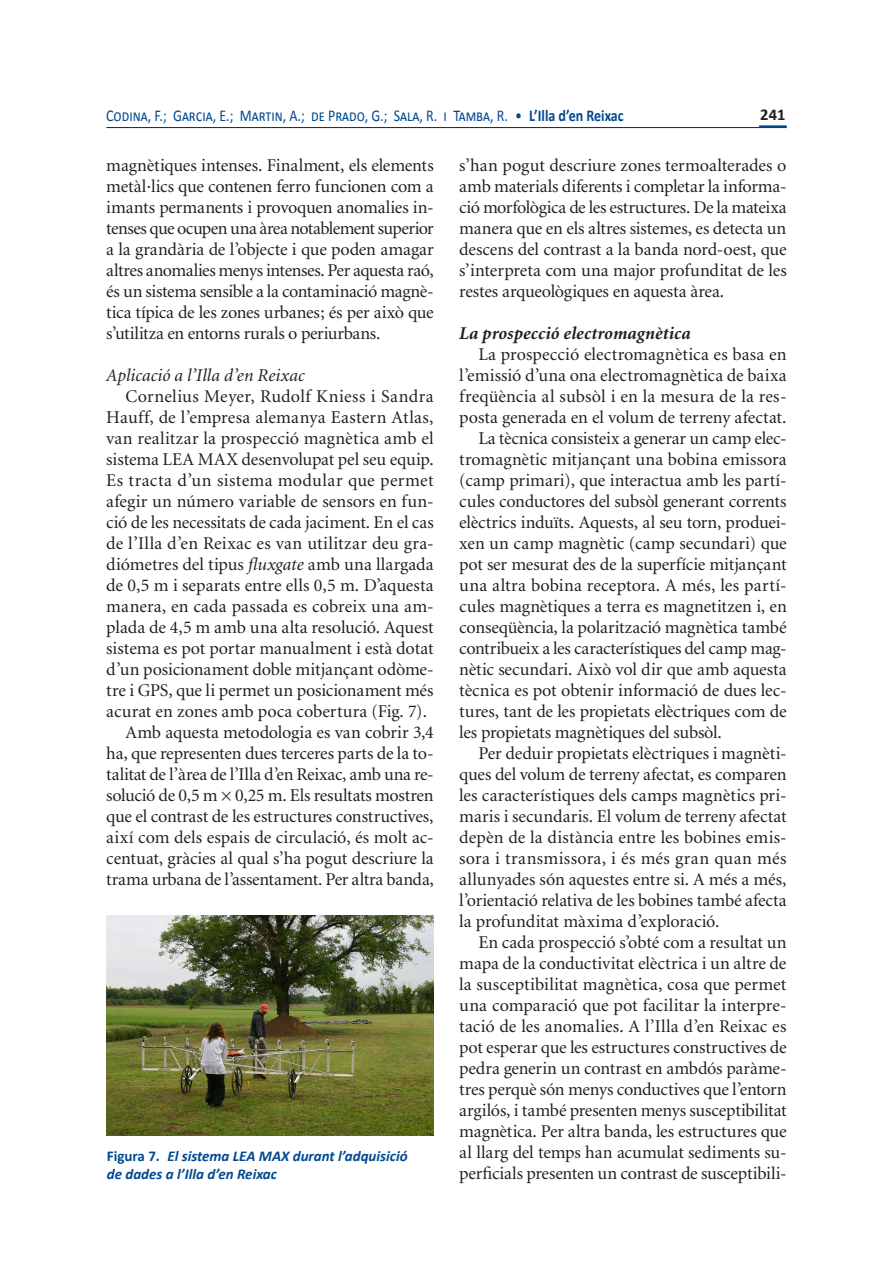
<style>
.page{position:relative;width:893px;height:1263px;background:#fff}
.page>*{position:absolute;margin:0;border:0;box-sizing:border-box;transform-origin:0 0}
.text_sagnat{font:18px/21px "Minion";letter-spacing:-.01em;color:#231f20;text-align:justify}
.text_a_caixa{font:italic 700 18px "Minion";letter-spacing:.005em;color:#231f20}
.text_a_caixa-2{font:italic 18px "Minion";letter-spacing:.01em;color:#231f20}
.t1{font:16.5px "Calibri";color:#014990;scale:.85 1}
.t2{font:700 16.5px "Calibri";color:#231f20}
.peu_foto{font:italic 700 15px/18px "Calibri";color:#014990}
.s1{font-weight:700}
.s2{font-style:italic}
.s3{font-style:normal}
</style>
<div class="page">
<hr style="left:106px;top:127px;width:681px;height:1px;background:#231f20">
<hr style="left:759px;top:125px;width:28px;height:3px;background:#014990">
<img style="left:106px;top:915px;width:328px;height:220px">
<p class="t1" style="left:106px;top:105px;width:610px">Codina, F.; Garcia, E.; Martin, A.; de Prado, G.; Sala, R. i Tamba, R. • <span class="s1">L’Illa d’en Reixac</span></p>
<p class="t2" style="left:760px;top:104px;width:27px">241</p>
<p class="text_sagnat" style="left:106px;top:155px;width:329px">magnètiques intenses. Finalment, els elements metàl·lics que contenen ferro funcionen com a imants permanents i provoquen anomalies in&shy;tenses que ocupen una àrea notablement superior a la grandària de l’objecte i que poden amagar altres anomalies menys intenses. Per aquesta raó, és un sistema sensible a la contaminació magnè&shy;tica típica de les zones urbanes; és per això que s’utilitza en entorns rurals o periurbans.</p>
<p class="text_a_caixa-2" style="left:106px;top:366px;width:200px">Aplicació a l’Illa d’en Reixac</p>
<p class="text_sagnat" style="left:106px;top:386px;width:329px;text-indent:19px">Cornelius Meyer, Rudolf Kniess i Sandra Hauff, de l’empresa alemanya Eastern Atlas, van realitzar la prospecció magnètica amb el sistema LEA MAX desenvolupat pel seu equip.<br>Es tracta d’un sistema modular que permet afegir un número variable de sensors en fun&shy;ció de les necessitats de cada jaciment. En el cas de l’Illa d’en Reixac es van utilitzar deu gra&shy;diómetres del tipus <span class="s2">fluxgate</span> amb una llargada de 0,5 m i separats entre ells 0,5 m. D’aquesta manera, en cada passada es cobreix una am&shy;plada de 4,5 m amb una alta resolució. Aquest sistema es pot portar manualment i està dotat d’un posicionament doble mitjançant odòme&shy;tre i GPS, que li permet un posicionament més acurat en zones amb poca cobertura (Fig. 7).</p>
<p class="text_sagnat" style="left:106px;top:722px;width:329px;text-indent:19px">Amb aquesta metodologia es van cobrir 3,4 ha, que representen dues terceres parts de la to&shy;talitat de l’àrea de l’Illa d’en Reixac, amb una re&shy;solució de 0,5 m × 0,25 m. Els resultats mostren que el contrast de les estructures constructives, així com dels espais de circulació, és molt ac&shy;centuat, gràcies al qual s’ha pogut descriure la trama urbana de l’assentament. Per altra banda,</p>
<p class="text_sagnat" style="left:459px;top:155px;width:329px">s’han pogut descriure zones termoalterades o amb materials diferents i completar la informa&shy;ció morfològica de les estructures. De la mateixa manera que en els altres sistemes, es detecta un descens del contrast a la banda nord-oest, que s’interpreta com una major profunditat de les restes arqueològiques en aquesta àrea.</p>
<p class="text_a_caixa" style="left:459px;top:324px;width:233px">La prospecció electromagnètica</p>
<p class="text_sagnat" style="left:459px;top:344px;width:329px;text-indent:19px">La prospecció electromagnètica es basa en l’emissió d’una ona electromagnètica de baixa freqüència al subsòl i en la mesura de la res&shy;posta generada en el volum de terreny afectat.</p>
<p class="text_sagnat" style="left:459px;top:428px;width:329px;text-indent:19px">La tècnica consisteix a generar un camp elec&shy;tromagnètic mitjançant una bobina emissora (camp primari), que interactua amb les partí&shy;cules conductores del subsòl generant corrents elèctrics induïts. Aquests, al seu torn, produei&shy;xen un camp magnètic (camp secundari) que pot ser mesurat des de la superfície mitjançant una altra bobina receptora. A més, les partí&shy;cules magnètiques a terra es magnetitzen i, en conseqüència, la polarització magnètica també contribueix a les característiques del camp mag&shy;nètic secundari. Això vol dir que amb aquesta tècnica es pot obtenir informació de dues lec&shy;tures, tant de les propietats elèctriques com de les propietats magnètiques del subsòl.</p>
<p class="text_sagnat" style="left:459px;top:743px;width:329px;text-indent:19px">Per deduir propietats elèctriques i magnèti&shy;ques del volum de terreny afectat, es comparen les característiques dels camps magnètics pri&shy;maris i secundaris. El volum de terreny afectat depèn de la distància entre les bobines emis&shy;sora i transmissora, i és més gran quan més allunyades són aquestes entre si. A més a més, l’orientació relativa de les bobines també afecta la profunditat màxima d’exploració.</p>
<p class="text_sagnat" style="left:459px;top:932px;width:329px;text-indent:19px">En cada prospecció s’obté com a resultat un mapa de la conductivitat elèctrica i un altre de la susceptibilitat magnètica, cosa que permet una comparació que pot facilitar la interpre&shy;tació de les anomalies. A l’Illa d’en Reixac es pot esperar que les estructures constructives de pedra generin un contrast en ambdós paràme&shy;tres perquè són menys conductives que l’entorn argilós, i també presenten menys susceptibilitat magnètica. Per altra banda, les estructures que al llarg del temps han acumulat sediments su&shy;perficials presenten un contrast de susceptibili-</p>
<p class="peu_foto" style="left:107px;top:1147px;width:302px"><span class="s3">Figura 7.</span> El sistema LEA MAX durant l’adquisició de dades a l’Illa d’en Reixac</p>
</div>
